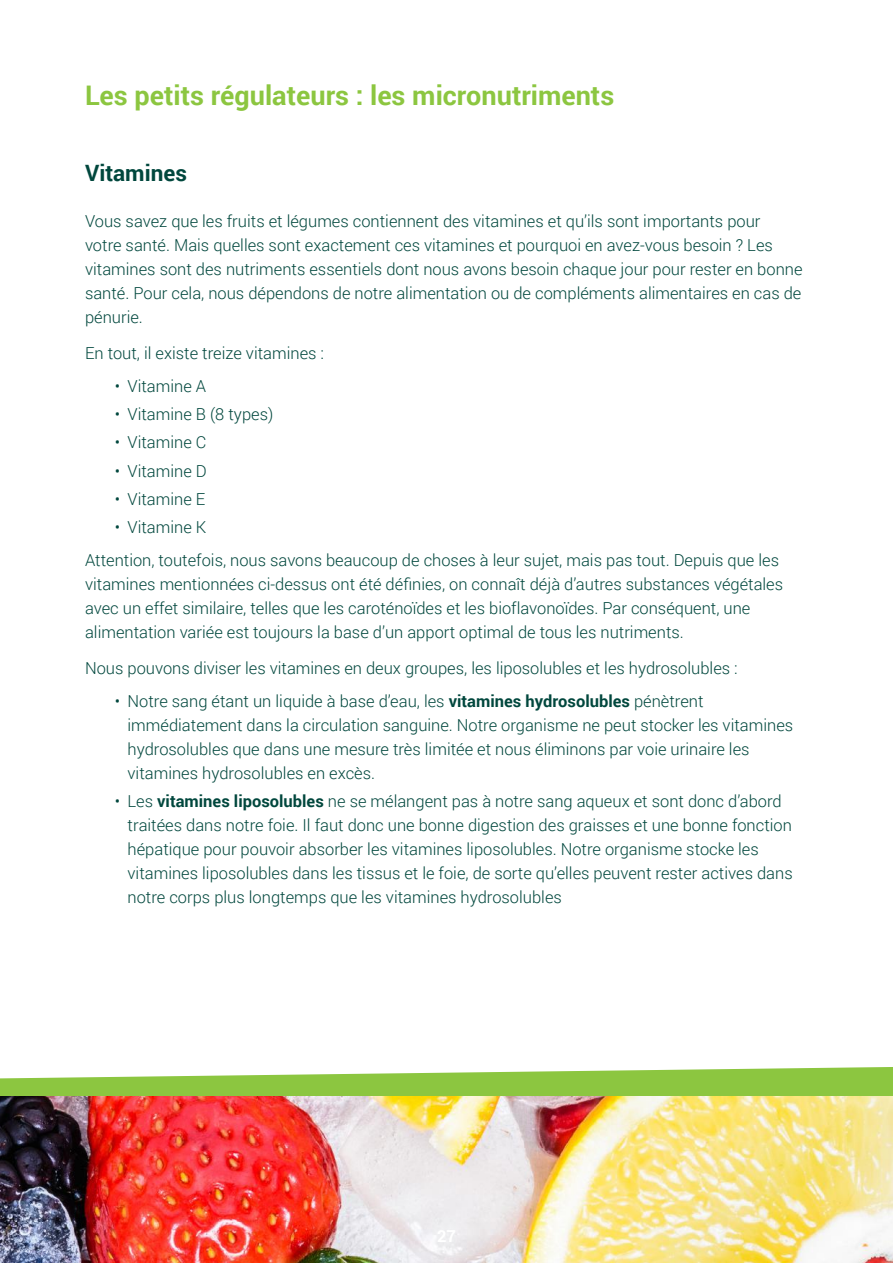
<style>
.page{position:relative;width:893px;height:1263px;background:#fff}
.page>*{position:absolute;margin:0;border:0;box-sizing:border-box;transform-origin:0 0}
.t1{font:700 27px "Roboto";color:#8cc640}
.t2{font:700 22.5px "Roboto";color:#00473d}
.t3{font:300 16.5px/24px "Roboto";color:#00473d}
.s1{font-weight:700}
</style>
<div class="page">
<svg style="left:0;top:1067px;width:893px;height:29px;fill:#8cc640"></svg>
<img style="left:0;top:1096px;width:893px;height:167px">
<h1 class="t1" style="left:85px;top:77px;width:531px">Les petits régulateurs : les micronutriments</h1>
<h2 class="t2" style="left:85px;top:157px;width:103px">Vitamines</h2>
<p class="t3" style="left:85px;top:208px;width:719px">Vous savez que les fruits et légumes contiennent des vitamines et qu’ils sont importants pour<br>votre santé. Mais quelles sont exactement ces vitamines et pourquoi en avez-vous besoin ? Les vitamines sont des nutriments essentiels dont nous avons besoin chaque jour pour rester en bonne santé. Pour cela, nous dépendons de notre alimentation ou de compléments alimentaires en cas de pénurie.</p>
<p class="t3" style="left:85px;top:341px;width:241px">En tout, il existe treize vitamines :</p>
<p class="t3" style="left:115px;top:373px;width:93px">• Vitamine A</p>
<p class="t3" style="left:115px;top:402px;width:160px">• Vitamine B (8 types)</p>
<p class="t3" style="left:115px;top:430px;width:93px">• Vitamine C</p>
<p class="t3" style="left:115px;top:458px;width:93px">• Vitamine D</p>
<p class="t3" style="left:115px;top:486px;width:92px">• Vitamine E</p>
<p class="t3" style="left:85px;top:510px;width:696px;line-height:32.5px;text-indent:30px">• Vitamine K<br>Attention, toutefois, nous savons beaucoup de choses à leur sujet, mais pas tout. Depuis que les</p>
<p class="t3" style="left:85px;top:571px;width:700px">vitamines mentionnées ci-dessus ont été définies, on connaît déjà d’autres substances végétales avec un effet similaire, telles que les caroténoïdes et les bioflavonoïdes. Par conséquent, une alimentation variée est toujours la base d’un apport optimal de tous les nutriments.</p>
<p class="t3" style="left:85px;top:656px;width:654px">Nous pouvons diviser les vitamines en deux groupes, les liposolubles et les hydrosolubles :</p>
<p class="t3" style="left:128px;top:688px;width:667px;text-indent:-13px">• Notre sang étant un liquide à base d’eau, les <span class="s1">vitamines hydrosolubles</span> pénètrent immédiatement dans la circulation sanguine. Notre organisme ne peut stocker les vitamines hydrosolubles que dans une mesure très limitée et nous éliminons par voie urinaire les vitamines hydrosolubles en excès.</p>
<p class="t3" style="left:128px;top:789px;width:667px;text-indent:-13px">• Les <span class="s1">vitamines liposolubles</span> ne se mélangent pas à notre sang aqueux et sont donc d’abord traitées dans notre foie. Il faut donc une bonne digestion des graisses et une bonne fonction hépatique pour pouvoir absorber les vitamines liposolubles. Notre organisme stocke les vitamines liposolubles dans les tissus et le foie, de sorte qu’elles peuvent rester actives dans notre corps plus longtemps que les vitamines hydrosolubles</p>
</div>
